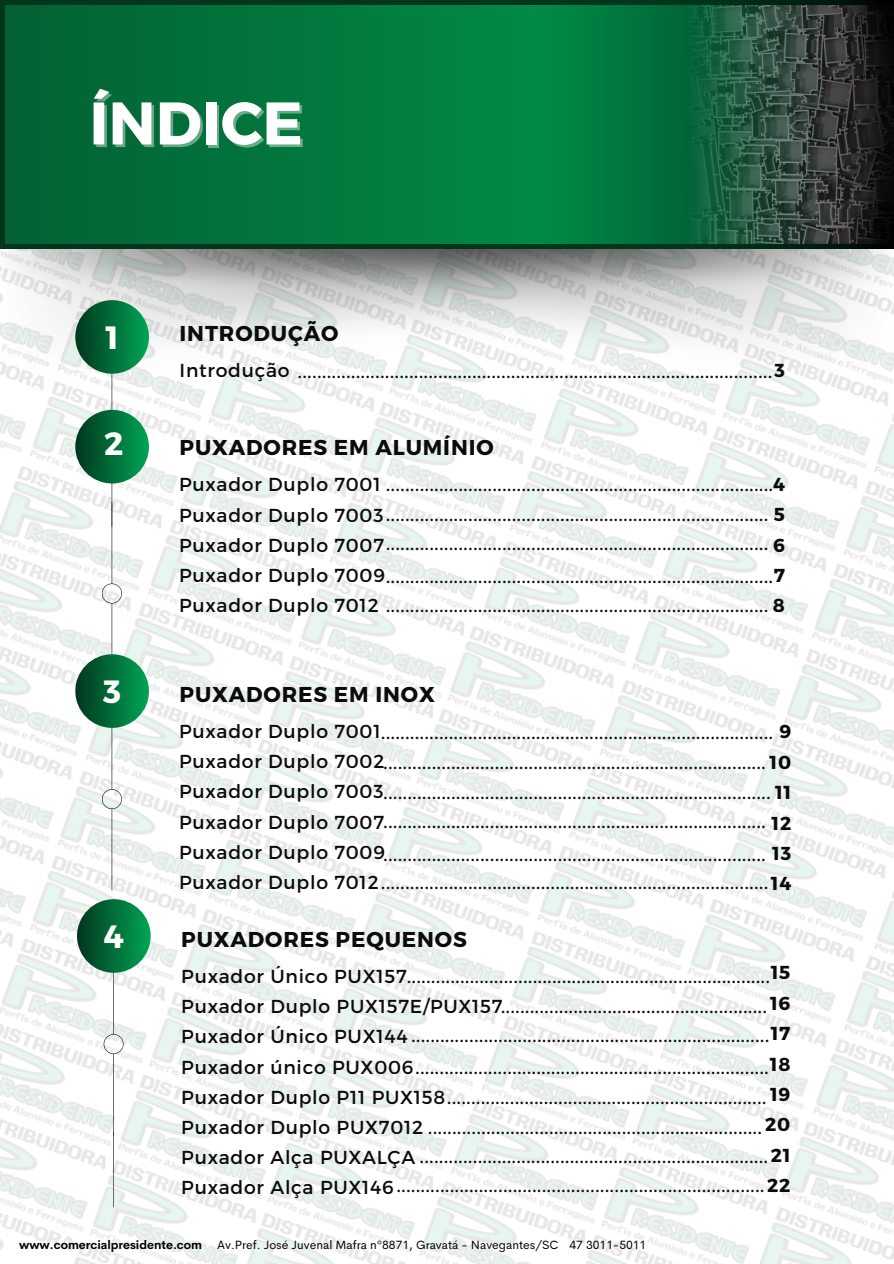
<style>
.page{position:relative;width:894px;height:1264px;background:#fff}
.page>*{position:absolute;margin:0;border:0;box-sizing:border-box;transform-origin:0 0}
.t1{font:700 60px "Montserrat";color:#fff}
.t2{font:700 32.25px "Montserrat";color:#fff}
.t3{font:700 21.45px "Montserrat";letter-spacing:.04em;color:#0b0b0b}
.t4{font:18.75px/29.5px "Montserrat";letter-spacing:.04em;color:#0b0b0b}
.t5{font:700 18.75px/30.3px "Montserrat";letter-spacing:.04em;color:#0b0b0b;text-align:justify}
.t6{font:12px "Cerebri Sans";color:#000}
.t7{font:700 12px "Cerebri Sans";color:#000}
.s1{font-weight:700}
</style>
<div class="page">
<img style="left:43px;top:392px;width:142px;height:24px">
<img style="left:185px;top:392px;width:149px;height:77px">
<img style="left:334px;top:437px;width:152px;height:86px">
<img style="left:486px;top:491px;width:150px;height:84px">
<img style="left:636px;top:544px;width:152px;height:85px">
<img style="left:216px;top:392px;width:150px;height:42px">
<img style="left:366px;top:392px;width:152px;height:95px">
<img style="left:518px;top:408px;width:150px;height:133px">
<img style="left:668px;top:461px;width:147px;height:133px">
<img style="left:396px;top:392px;width:122px;height:12px">
<img style="left:549px;top:392px;width:150px;height:66px">
<img style="left:699px;top:392px;width:146px;height:119px">
<svg style="left:4px;top:4px;width:534px;height:240px"></svg>
<img style="left:0;top:717px;width:62px;height:34px">
<img style="left:62px;top:720px;width:151px;height:85px">
<img style="left:213px;top:774px;width:149px;height:84px">
<img style="left:362px;top:827px;width:152px;height:84px">
<img style="left:514px;top:880px;width:150px;height:85px">
<img style="left:664px;top:934px;width:153px;height:84px">
<img style="left:0;top:634px;width:94px;height:83px">
<img style="left:94px;top:638px;width:150px;height:133px">
<img style="left:244px;top:691px;width:149px;height:133px">
<img style="left:393px;top:744px;width:152px;height:133px">
<img style="left:545px;top:797px;width:151px;height:134px">
<img style="left:696px;top:851px;width:152px;height:133px">
<img style="left:0;top:416px;width:191px;height:218px">
<img style="left:125px;top:469px;width:218px;height:219px">
<img style="left:275px;top:523px;width:218px;height:218px">
<img style="left:424px;top:575px;width:218px;height:219px">
<img style="left:576px;top:629px;width:184px;height:219px">
<img style="left:727px;top:683px;width:157px;height:218px">
<img style="left:0;top:1106px;width:95px;height:32px">
<img style="left:95px;top:1110px;width:149px;height:81px">
<img style="left:244px;top:1162px;width:152px;height:82px">
<img style="left:396px;top:1216px;width:31px;height:47px">
<img style="left:0;top:989px;width:126px;height:117px">
<img style="left:126px;top:1027px;width:149px;height:132px">
<img style="left:275px;top:1079px;width:152px;height:133px">
<img style="left:427px;top:1133px;width:151px;height:130px">
<img style="left:578px;top:1187px;width:152px;height:76px">
<img style="left:0;top:751px;width:73px;height:193px">
<img style="left:7px;top:805px;width:218px;height:218px">
<img style="left:157px;top:858px;width:218px;height:219px">
<img style="left:306px;top:911px;width:219px;height:218px">
<img style="left:458px;top:965px;width:219px;height:218px">
<img style="left:609px;top:1018px;width:180px;height:219px">
<img style="left:730px;top:1156px;width:28px;height:107px">
<img style="left:758px;top:1071px;width:135px;height:192px">
<img style="left:789px;top:988px;width:104px;height:218px">
<img style="left:820px;top:905px;width:73px;height:218px">
<img style="left:760px;top:598px;width:133px;height:219px">
<img style="left:788px;top:513px;width:105px;height:218px">
<img style="left:820px;top:430px;width:73px;height:218px">
<img style="left:850px;top:392px;width:43px;height:174px">
<img style="left:0;top:1138px;width:101px;height:112px">
<img style="left:33px;top:1191px;width:219px;height:72px">
<img style="left:182px;top:1244px;width:219px;height:19px">
<img style="left:850px;top:824px;width:43px;height:218px">
<img style="left:0;top:248px;width:893px;height:144px">
<div style="left:75px;top:300px;width:74px;height:74px;background:linear-gradient(to right,#063a21,#01a354);border-radius:50%"></div>
<svg style="left:102px;top:727px;width:20px;height:163px"></svg>
<svg style="left:102px;top:344px;width:20px;height:311px"></svg>
<div style="left:75px;top:654px;width:74px;height:74px;background:linear-gradient(to right,#073a22,#02a354);border-radius:50%"></div>
<div style="left:75px;top:410px;width:74px;height:73px;background:linear-gradient(to right,#02371e,#03a455);border-radius:50%"></div>
<img style="left:538px;top:4px;width:149px;height:240px">
<hr style="left:0;top:244px;width:893px;height:4px;background:#01361d">
<hr style="left:0;top:0;width:893px;height:4px;background:#01361d">
<img style="left:687px;top:0;width:206px;height:249px">
<hr style="left:0;top:0;width:4px;height:246px;background:#01361d">
<div style="left:77px;top:899px;width:74px;height:73px;background:linear-gradient(to right,#00351b,#09a75a);border-radius:50%"></div>
<svg style="left:104px;top:952px;width:20px;height:255px"></svg>
<p class="t1" style="left:89px;top:84px;width:215px">ÍNDICE</p>
<p class="t2" style="left:105px;top:316px;width:15px">1</p>
<p class="t3" style="left:179px;top:320px;width:160px">INTRODUÇÃO</p>
<p class="t4" style="left:179px;top:355px;width:606px">Introdução ..................................................................................................<span class="s1">3</span></p>
<p class="t2" style="left:104px;top:423px;width:21px">2</p>
<p class="t3" style="left:179px;top:434px;width:315px">PUXADORES EM ALUMÍNIO</p>
<p class="t4" style="left:179px;top:469px;width:607px;text-align:justify">Puxador Duplo 7001 ................................................................................<span class="s1">4<br></span>Puxador Duplo 7003............................................................................... <span class="s1">5<br></span>Puxador Duplo 7007............................................................................... <span class="s1">6</span></p>
<p class="t4" style="left:179px;top:560px;width:607px">Puxador Duplo 7009................................................................................<span class="s1">7<br></span>Puxador Duplo 7012 ............................................................................... <span class="s1">8</span></p>
<p class="t2" style="left:103px;top:670px;width:19px">3</p>
<p class="t3" style="left:179px;top:680px;width:257px">PUXADORES EM INOX</p>
<p class="t4" style="left:179px;top:716px;width:613px;text-align:justify">Puxador Duplo 7001................................................................................. <span class="s1">9<br></span>Puxador Duplo 7002............................................................................... <span class="s1">10<br></span>Puxador Duplo 7003................................................................................ <span class="s1">11<br></span>Puxador Duplo 7007............................................................................... <span class="s1">12</span></p>
<p class="t4" style="left:179px;top:836px;width:613px;line-height:30.2px">Puxador Duplo 7009<br>Puxador Duplo 7012................................................................................<span class="s1">14</span></p>
<p class="t4" style="left:383px;top:838px;width:409px">............................................................................... <span class="s1">13</span></p>
<p class="t2" style="left:104px;top:915px;width:22px">4</p>
<p class="t3" style="left:181px;top:924px;width:287px">PUXADORES PEQUENOS</p>
<p class="t4" style="left:181px;top:960px;width:590px">Puxador Único PUX157...........................................................................<br>Puxador Duplo PUX157E/PUX157.......................................................<br>Puxador Único PUX144..........................................................................</p>
<p class="t4" style="left:181px;top:1051px;width:610px">Puxador único PUX006.........................................................................<br>Puxador Duplo P11 PUX158..................................................................<br>Puxador Duplo PUX7012 .....................................................................<br>Puxador Alça PUXALÇA ........................................................................<span class="s1">21</span></p>
<p class="t4" style="left:181px;top:1171px;width:214px">Puxador Alça PUX146</p>
<p class="t4" style="left:396px;top:1169px;width:395px">............................................................................<span class="s1">22</span></p>
<p class="t5" style="left:765px;top:956px;width:27px">15<br>16<br>17<br>18<br>19<br>20</p>
<p class="t7" style="left:19px;top:1237px;width:184px">www.comercialpresidente.com</p>
<p class="t6" style="left:217px;top:1237px;width:343px">Av.Pref. José Juvenal Mafra nº8871, Gravatá - Navegantes/SC</p>
<p class="t6" style="left:569px;top:1237px;width:78px">47 3011-5011</p>
</div>
